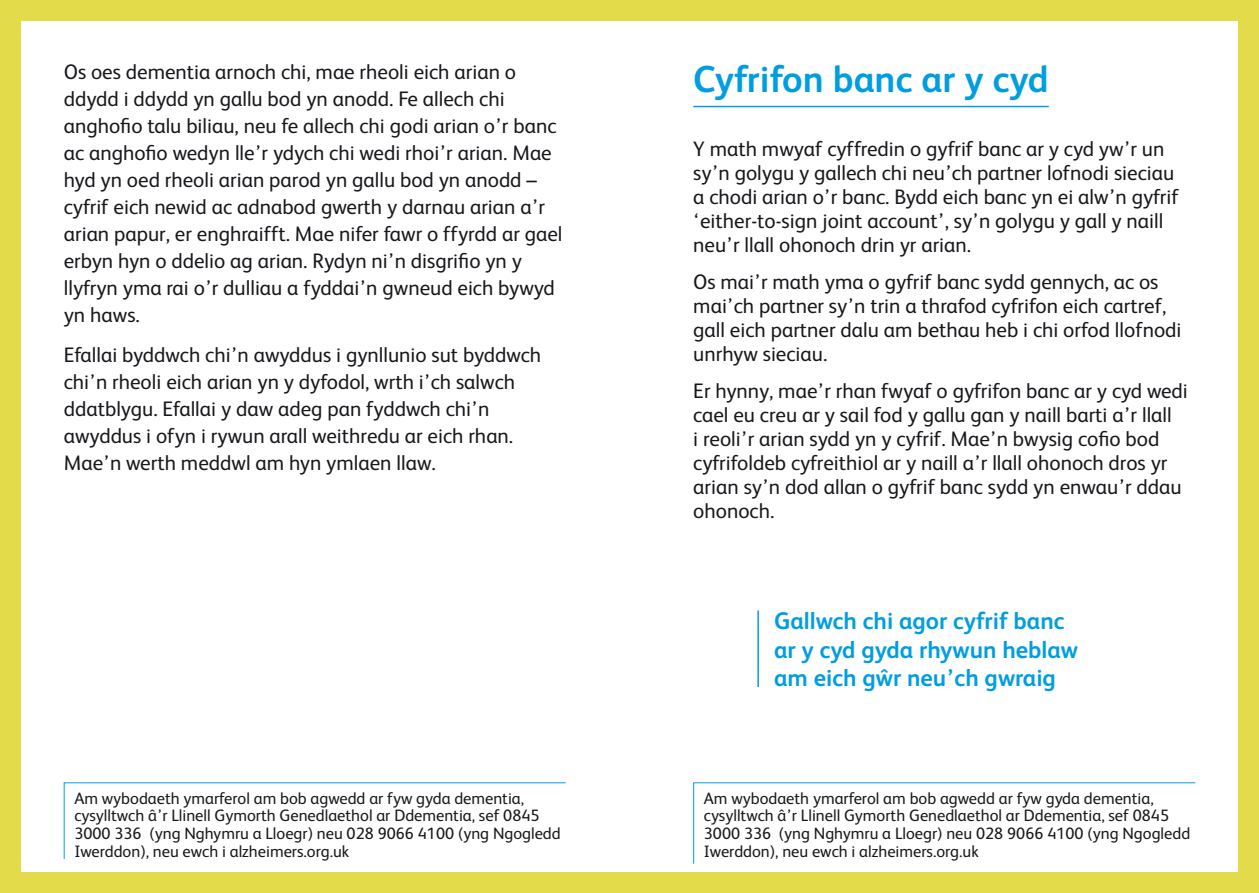
<style>
.page{position:relative;width:1259px;height:893px;background:#fff}
.page>*{position:absolute;margin:0;border:0;box-sizing:border-box;transform-origin:0 0}
.t1{font:700 37.5px "FS Albert";color:#009ee0}
.t2{font:700 24px/28.5px "FS Albert";color:#009ee0}
.t3{font:21px/27px "FS Albert";color:#1a171c}
.t4{font:16.5px/17.9px "FS Albert";color:#1a171c}
</style>
<div class="page">
<div style="left:629px;top:0;width:630px;height:893px;background:#e3db4a"></div>
<div style="left:629px;top:21px;width:608px;height:851px;background:#fff"></div>
<div style="left:0;top:0;width:630px;height:893px;background:#e3db4a"></div>
<div style="left:21px;top:21px;width:609px;height:851px;background:#fff"></div>
<hr style="left:693px;top:106px;width:355px;height:1px;background:#009ee0">
<hr style="left:757px;top:610px;width:2px;height:77px;background:#009ee0">
<svg style="left:63px;top:782px;width:503px;height:77px"></svg>
<svg style="left:693px;top:782px;width:503px;height:82px"></svg>
<p class="t3" style="left:64px;top:58px;width:500px">Os oes dementia arnoch chi, mae rheoli eich arian o ddydd i ddydd yn gallu bod yn anodd. Fe allech chi anghofio talu biliau, neu fe allech chi godi arian o’r banc ac anghofio wedyn lle’r ydych chi wedi rhoi’r arian. Mae hyd yn oed rheoli arian parod yn gallu bod yn anodd – cyfrif eich newid ac adnabod gwerth y darnau arian a’r arian papur, er enghraifft. Mae nifer fawr o ffyrdd ar gael erbyn hyn o ddelio ag arian. Rydyn ni’n disgrifio yn y llyfryn yma rai o’r dulliau a fyddai’n gwneud eich bywyd yn haws.</p>
<p class="t3" style="left:64px;top:341px;width:479px">Efallai byddwch chi’n awyddus i gynllunio sut byddwch chi’n rheoli eich arian yn y dyfodol, wrth i’ch salwch ddatblygu. Efallai y daw adeg pan fyddwch chi’n awyddus i ofyn i rywun arall weithredu ar eich rhan.<br>Mae’n werth meddwl am hyn ymlaen llaw.</p>
<h1 class="t1" style="left:693px;top:58px;width:357px">Cyfrifon banc ar y cyd</h1>
<p class="t3" style="left:693px;top:137px;width:487px;line-height:24px">Y math mwyaf cyffredin o gyfrif banc ar y cyd yw’r un sy’n golygu y gallech chi neu’ch partner lofnodi sieciau a chodi arian o’r banc. Bydd eich banc yn ei alw’n gyfrif ‘either-to-sign joint account’, sy’n golygu y gall y naill neu’r llall ohonoch drin yr arian.</p>
<p class="t3" style="left:693px;top:270px;width:490px;line-height:24px">Os mai’r math yma o gyfrif banc sydd gennych, ac os mai’ch partner sy’n trin a thrafod cyfrifon eich cartref, gall eich partner dalu am bethau heb i chi orfod llofnodi unrhyw sieciau.</p>
<p class="t3" style="left:693px;top:379px;width:496px;line-height:24px">Er hynny, mae’r rhan fwyaf o gyfrifon banc ar y cyd wedi cael eu creu ar y sail fod y gallu gan y naill barti a’r llall<br>i reoli’r arian sydd yn y cyfrif. Mae’n bwysig cofio bod cyfrifoldeb cyfreithiol ar y naill a’r llall ohonoch dros yr arian sy’n dod allan o gyfrif banc sydd yn enwau’r ddau ohonoch.</p>
<p class="t2" style="left:774px;top:607px;width:305px">Gallwch chi agor cyfrif banc ar y cyd gyda rhywun heblaw am eich gŵr neu’ch gwraig</p>
<p class="t4" style="left:74px;top:789px;width:488px">Am wybodaeth ymarferol am bob agwedd ar fyw gyda dementia, cysylltwch â’r Llinell Gymorth Genedlaethol ar Ddementia, sef 0845<br>3000 336 (yng Nghymru a Lloegr) neu 028 9066 4100 (yng Ngogledd Iwerddon), neu ewch i alzheimers.org.uk</p>
<p class="t4" style="left:704px;top:789px;width:488px">Am wybodaeth ymarferol am bob agwedd ar fyw gyda dementia, cysylltwch â’r Llinell Gymorth Genedlaethol ar Ddementia, sef 0845<br>3000 336 (yng Nghymru a Lloegr) neu 028 9066 4100 (yng Ngogledd Iwerddon), neu ewch i alzheimers.org.uk</p>
</div>
